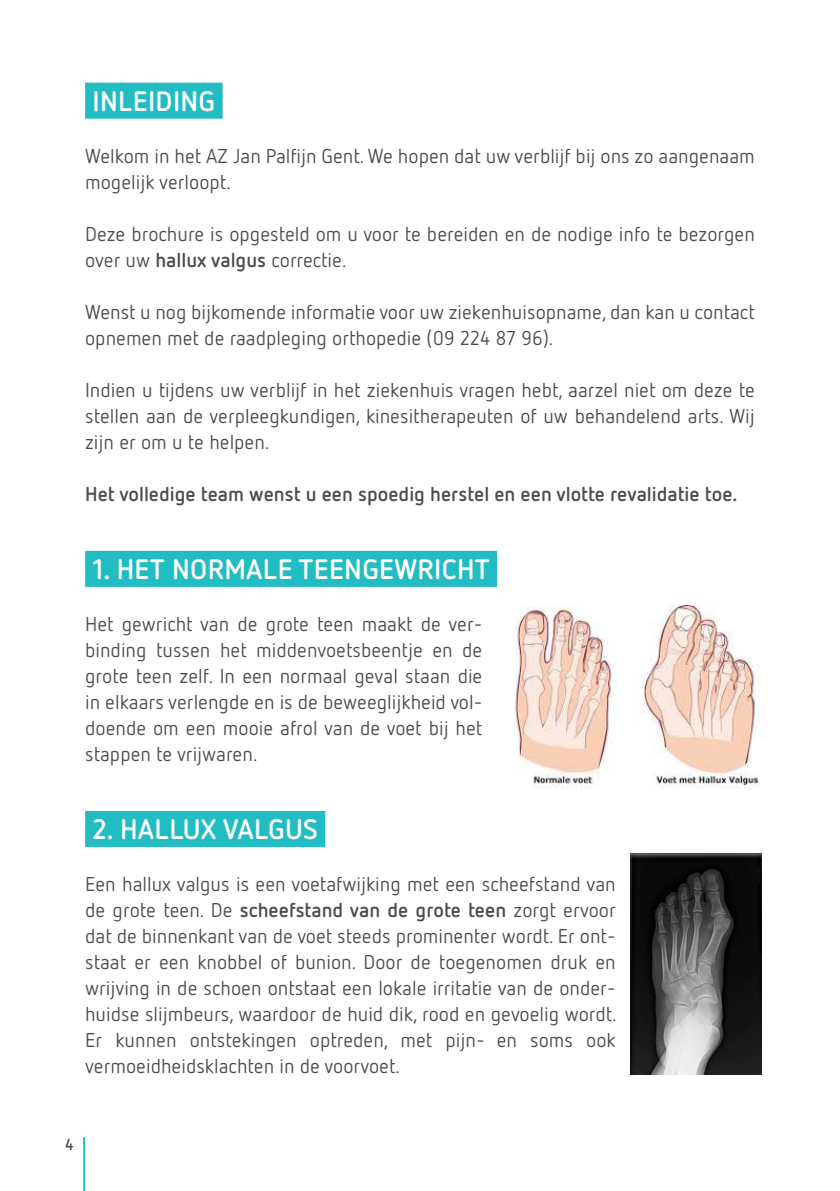
<style>
.page{position:relative;width:840px;height:1191px;background:#fff}
.page>*{position:absolute;margin:0;border:0;box-sizing:border-box;transform-origin:0 0}
.Titel{font:700 28px "Netto OT";letter-spacing:.01em;color:#fff}
.Bodytekst{font:20px/26px "Netto OT";color:#4b4c4d}
.Bodytekst-2{font:700 20px "Netto OT";color:#4b4c4d}
.t1{font:700 16px "Netto OT";color:#4b4c4d}
.s1{font-weight:700}
</style>
<div class="page">
<hr style="left:83px;top:1137px;width:2px;height:54px;background:#21bdc2">
<div style="left:85px;top:83px;width:137px;height:36px;background:#21bdc2"></div>
<div style="left:85px;top:551px;width:412px;height:36px;background:#21bdc2"></div>
<div style="left:85px;top:811px;width:240px;height:36px;background:#21bdc2"></div>
<img style="left:515px;top:605px;width:245px;height:183px">
<img style="left:630px;top:853px;width:131px;height:221px">
<p class="Titel" style="left:92px;top:84px;width:124px">INLEIDING</p>
<p class="Bodytekst" style="left:85px;top:143px;width:670px">Welkom in het AZ Jan Palfijn Gent. We hopen dat uw verblijf bij ons zo aangenaam mogelijk verloopt.</p>
<p class="Bodytekst" style="left:85px;top:221px;width:671px">Deze brochure is opgesteld om u voor te bereiden en de nodige info te bezorgen over uw <span class="s1">hallux valgus</span> correctie.</p>
<p class="Bodytekst" style="left:85px;top:299px;width:670px">Wenst u nog bijkomende informatie voor uw ziekenhuisopname, dan kan u contact opnemen met de raadpleging orthopedie (09 224 87 96).</p>
<p class="Bodytekst" style="left:85px;top:377px;width:671px;text-align:justify">Indien u tijdens uw verblijf in het ziekenhuis vragen hebt, aarzel niet om deze te stellen aan de verpleegkundigen, kinesitherapeuten of uw behandelend arts. Wij zijn er om u te helpen.</p>
<p class="Bodytekst-2" style="left:85px;top:481px;width:653px">Het volledige team wenst u een spoedig herstel en een vlotte revalidatie toe.</p>
<p class="Titel" style="left:92px;top:552px;width:398px">1. HET NORMALE TEENGEWRICHT</p>
<p class="Bodytekst" style="left:85px;top:611px;width:398px;text-align:justify">Het gewricht van de grote teen maakt de ver&shy;binding tussen het middenvoetsbeentje en de grote teen zelf. In een normaal geval staan die in elkaars verlengde en is de beweeglijkheid vol&shy;doende om een mooie afrol van de voet bij het stappen te vrijwaren.</p>
<p class="Titel" style="left:92px;top:812px;width:227px">2. HALLUX VALGUS</p>
<p class="Bodytekst" style="left:85px;top:871px;width:533px;text-align:justify">Een hallux valgus is een voetafwijking met een scheefstand van de grote teen. De <span class="s1">scheefstand van de grote teen</span> zorgt ervoor dat de binnenkant van de voet steeds prominenter wordt. Er ont&shy;staat er een knobbel of bunion. Door de toegenomen druk en wrijving in de schoen ontstaat een lokale irritatie van de onder&shy;huidse slijmbeurs, waardoor de huid dik, rood en gevoelig wordt.<br>Er kunnen ontstekingen optreden, met pijn- en soms ook vermoeidheidsklachten in de voorvoet.</p>
<p class="t1" style="left:65px;top:1134px;width:10px">4</p>
</div>
